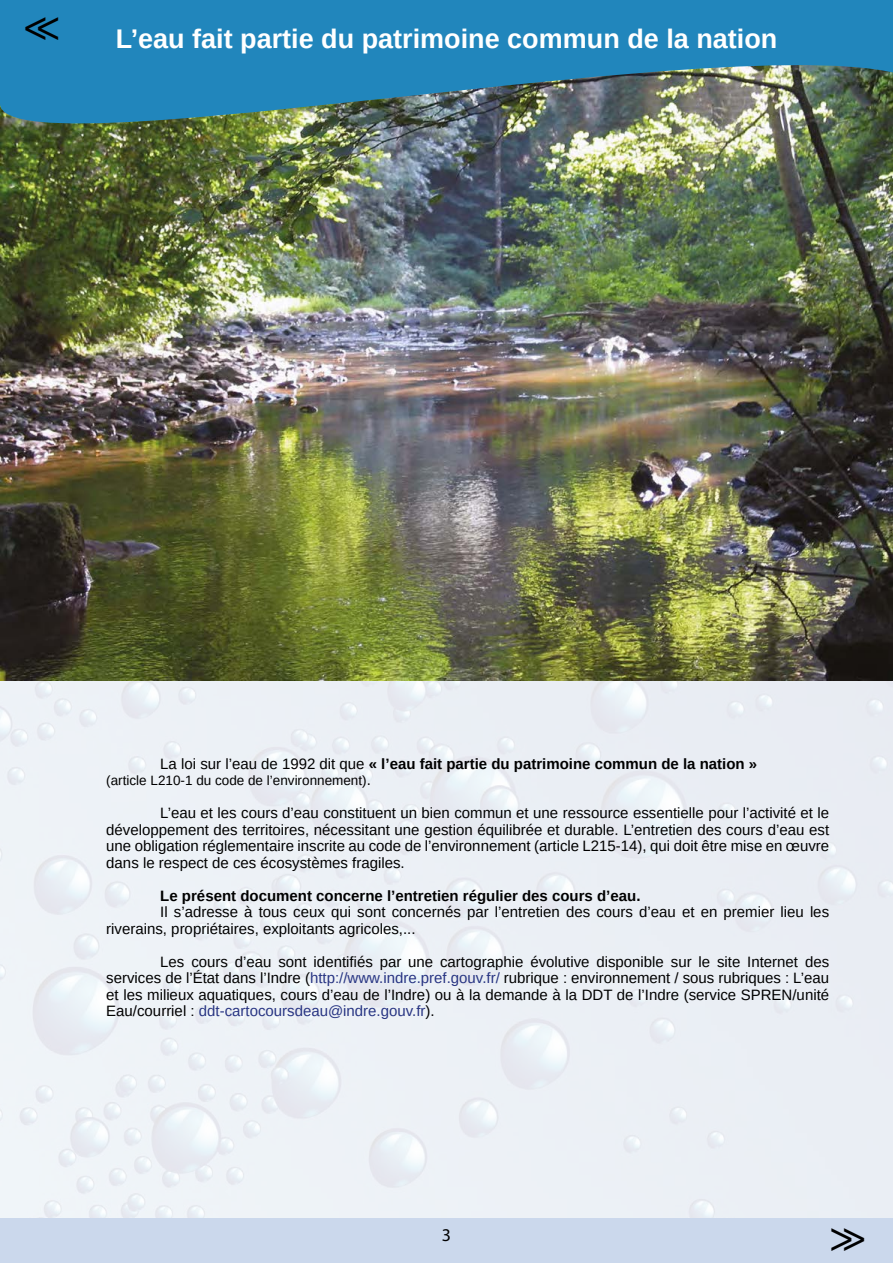
<style>
.page{position:relative;width:893px;height:1263px;background:#fff}
.page>*{position:absolute;margin:0;border:0;box-sizing:border-box;transform-origin:0 0}
.t1{font:700 45px "Minion Pro";color:#000}
.t2{font:700 27px "Liberation Sans";color:#fff}
.t3{font:18px "Myriad Pro";color:#000}
.t4{font:15px/16.5px "Liberation Sans";color:#000;text-align:justify}
.t5{font:700 15px "Liberation Sans";color:#000}
.t6{font:13.5px "Liberation Sans";color:#000}
.s1{font-weight:400}
.s2{font-size:15px}
.s3{color:#283583}
</style>
<div class="page">
<div style="left:0;top:680px;width:893px;height:538px;background:#ebf0f5"></div>
<img style="left:0;top:184px;width:893px;height:496px">
<img style="left:0;top:945px;width:1px;height:273px">
<div style="left:0;top:1218px;width:893px;height:45px;background:#cbd8ec"></div>
<img style="left:0;top:0;width:893px;height:184px">
<p class="t1" style="left:23px;top:-6px;width:39px">&lt;&lt;</p>
<p class="t2" style="left:116px;top:20px;width:663px">L’eau fait partie du patrimoine commun de la nation</p>
<p class="t5" style="left:160px;top:753px;width:598px"><span class="s1">La loi sur l’eau de 1992 dit que</span> « l’eau fait partie du patrimoine commun de la nation »</p>
<p class="t6" style="left:106px;top:772px;width:266px">(article L210-1 du code de l’environnement)<span class="s2">.</span></p>
<p class="t4" style="left:106px;top:805px;width:724px;text-indent:54px">L’eau et les cours d’eau constituent un bien commun et une ressource essentielle pour l’activité et le développement des territoires, nécessitant une gestion équilibrée et durable. L’entretien des cours d’eau est une obligation réglementaire inscrite au code de l’environnement (article L215-14), qui doit être mise en œuvre dans le respect de ces écosystèmes fragiles.</p>
<p class="t5" style="left:160px;top:885px;width:482px">Le présent document concerne l’entretien régulier des cours d’eau.</p>
<p class="t4" style="left:160px;top:904px;width:670px">Il s’adresse à tous ceux qui sont concernés par l’entretien des cours d’eau et en premier lieu les</p>
<p class="t4" style="left:106px;top:921px;width:311px">riverains, propriétaires, exploitants agricoles,...</p>
<p class="t4" style="left:106px;top:954px;width:724px;text-indent:54px">Les cours d’eau sont identifiés par une cartographie évolutive disponible sur le site Internet des services de l’État dans l’Indre (<span class="s3">http://www.indre.pref.gouv.fr/</span> rubrique : environnement / sous rubriques : L’eau et les milieux aquatiques, cours d’eau de l’Indre) ou à la demande à la DDT de l’Indre (service SPREN/unité Eau/courriel : <span class="s3">ddt-cartocoursdeau@indre.gouv.fr</span>).</p>
<p class="t3" style="left:442px;top:1224px;width:11px">3</p>
<p class="t1" style="left:829px;top:1205px;width:39px">&gt;&gt;</p>
</div>
